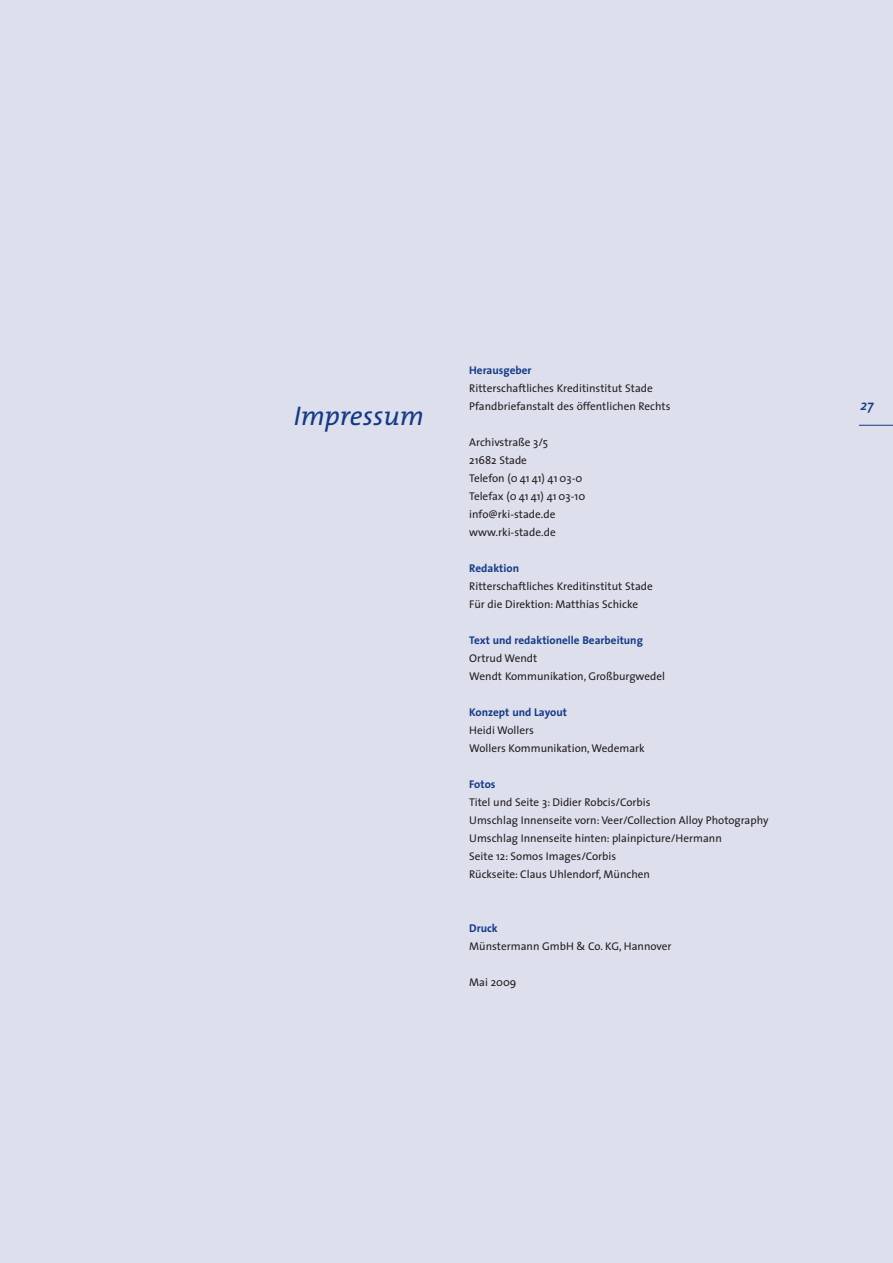
<style>
.page{position:relative;width:893px;height:1263px;background:#dddfed}
.page>*{position:absolute;margin:0;border:0;box-sizing:border-box;transform-origin:0 0}
.t1{font:italic 27px "The Mix";color:#143a85}
.t2{font:italic 600 14.25px "The Mix";color:#143a85}
.t3{font:11.25px/18px "The Sans";color:#231f20}
.t4{font:700 11.25px "The Sans";color:#143a85}
</style>
<div class="page">
<hr style="left:859px;top:425px;width:34px;height:1px;background:#143a85">
<h1 class="t1" style="left:294px;top:407px;width:132px">Impressum</h1>
<p class="t4" style="left:469px;top:366px;width:64px">Herausgeber</p>
<p class="t3" style="left:469px;top:380px;width:203px">Ritterschaftliches Kreditinstitut Stade<br>Pfandbriefanstalt des öffentlichen Rechts</p>
<p class="t3" style="left:469px;top:434px;width:117px">Archivstraße 3/5<br>21682 Stade<br>Telefon (0 41 41) 41 03-0<br>Telefax (0 41 41) 41 03-10 info@rki-stade.de www.rki-stade.de</p>
<p class="t4" style="left:469px;top:564px;width:51px">Redaktion</p>
<p class="t3" style="left:469px;top:578px;width:185px">Ritterschaftliches Kreditinstitut Stade<br>Für die Direktion: Matthias Schicke</p>
<p class="t4" style="left:469px;top:636px;width:175px">Text und redaktionelle Bearbeitung</p>
<p class="t3" style="left:469px;top:650px;width:197px">Ortrud Wendt<br>Wendt Kommunikation, Großburgwedel</p>
<p class="t4" style="left:469px;top:708px;width:99px">Konzept und Layout</p>
<p class="t3" style="left:469px;top:722px;width:177px">Heidi Wollers<br>Wollers Kommunikation, Wedemark</p>
<p class="t4" style="left:469px;top:780px;width:28px">Fotos</p>
<p class="t3" style="left:469px;top:794px;width:301px">Titel und Seite 3: Didier Robcis/Corbis<br>Umschlag Innenseite vorn: Veer/Collection Alloy Photography Umschlag Innenseite hinten: plainpicture/Hermann<br>Seite 12: Somos Images/Corbis<br>Rückseite: Claus Uhlendorf, München</p>
<p class="t4" style="left:469px;top:924px;width:30px">Druck</p>
<p class="t3" style="left:469px;top:938px;width:204px">Münstermann GmbH &amp; Co. KG, Hannover</p>
<p class="t3" style="left:469px;top:974px;width:49px">Mai 2009</p>
<p class="t2" style="left:860px;top:400px;width:15px">27</p>
</div>
